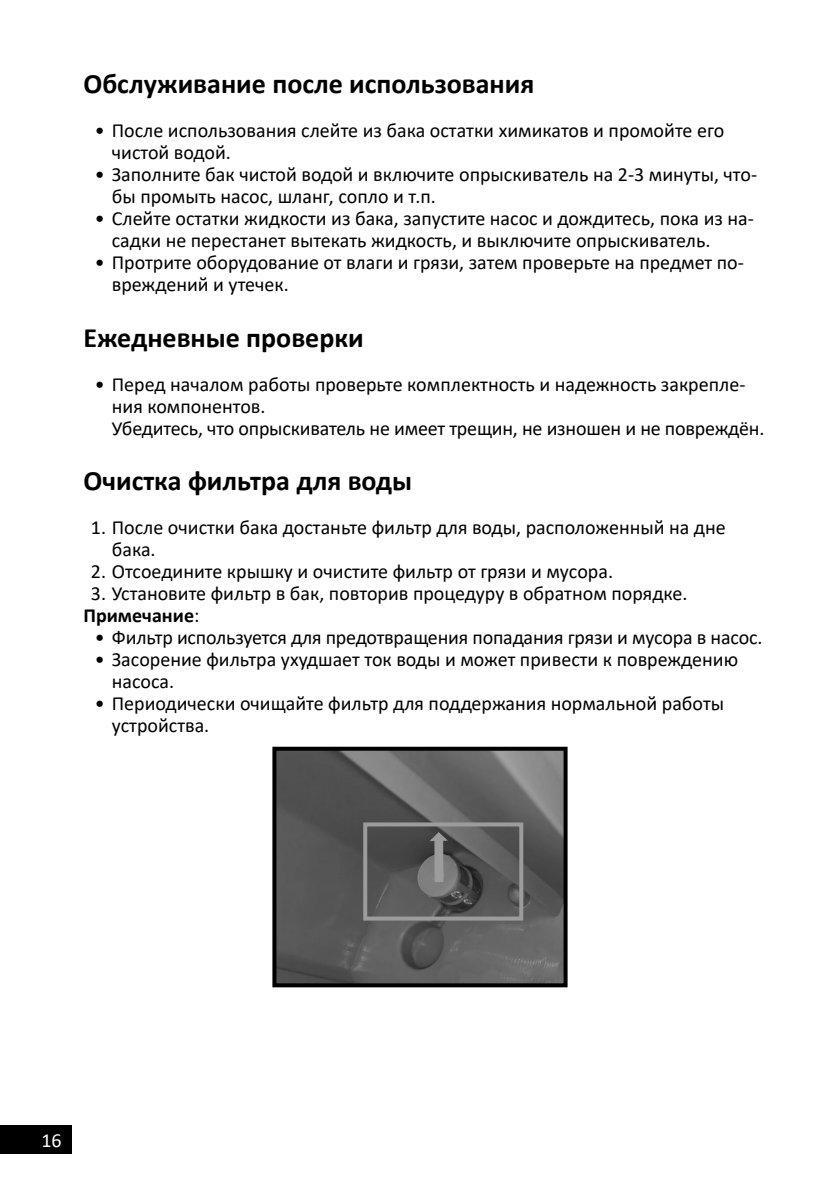
<style>
.page{position:relative;width:840px;height:1191px;background:#fff}
.page>*{position:absolute;margin:0;border:0;box-sizing:border-box;transform-origin:0 0}
.Заголовок_14{font:700 28px "Calibri";color:#000}
.t1{font:20px/22px "Calibri";color:#000}
.t2{font:700 20px "Calibri";color:#000}
.t3{font:20px "Calibri";color:#fff}
.s1{font-weight:400}
</style>
<div class="page">
<div style="left:0;top:1125px;width:72px;height:29px;background:#000"></div>
<img style="left:277px;top:751px;width:285px;height:231px">
<div style="left:272px;top:746px;width:295px;height:241px;border:4px solid #000"></div>
<div style="left:363px;top:822px;width:160px;height:98px;border:4px solid #9c9c9c"></div>
<svg style="left:427px;top:831px;width:21px;height:52px"></svg>
<p class="Заголовок_14" style="left:83px;top:64px;width:452px">Обслуживание после использования</p>
<p class="t1" style="left:112px;top:119px;width:613px;text-indent:-17px">• После использования слейте из бака остатки химикатов и промойте его чистой водой.</p>
<p class="t1" style="left:112px;top:163px;width:646px;text-indent:-17px">• Заполните бак чистой водой и включите опрыскиватель на 2-3 минуты, что&shy;бы промыть насос, шланг, сопло и т.п.</p>
<p class="t1" style="left:112px;top:207px;width:643px;text-indent:-17px">• Слейте остатки жидкости из бака, запустите насос и дождитесь, пока из на&shy;садки не перестанет вытекать жидкость, и выключите опрыскиватель.</p>
<p class="t1" style="left:112px;top:251px;width:633px;text-indent:-17px">• Протрите оборудование от влаги и грязи, затем проверьте на предмет по&shy;вреждений и утечек.</p>
<p class="Заголовок_14" style="left:83px;top:318px;width:282px">Ежедневные проверки</p>
<p class="t1" style="left:112px;top:372px;width:653px;text-indent:-17px">• Перед началом работы проверьте комплектность и надежность закрепле&shy;ния компонентов.<br>Убедитесь, что опрыскиватель не имеет трещин, не изношен и не повреждён.</p>
<p class="Заголовок_14" style="left:83px;top:461px;width:330px">Очистка фильтра для воды</p>
<p class="t1" style="left:112px;top:516px;width:615px;text-indent:-21px">1. После очистки бака достаньте фильтр для воды, расположенный на дне бака.</p>
<p class="t1" style="left:91px;top:560px;width:523px">2. Отсоедините крышку и очистите фильтр от грязи и мусора.</p>
<p class="t1" style="left:91px;top:582px;width:598px">3. Установите фильтр в бак, повторив процедуру в обратном порядке.</p>
<p class="t2" style="left:83px;top:601px;width:117px">Примечание<span class="s1">:</span></p>
<p class="t1" style="left:95px;top:626px;width:668px">• Фильтр используется для предотвращения попадания грязи и мусора в насос.</p>
<p class="t1" style="left:112px;top:648px;width:627px;text-indent:-17px">• Засорение фильтра ухудшает ток воды и может привести к повреждению насоса.</p>
<p class="t1" style="left:112px;top:692px;width:613px;text-indent:-17px">• Периодически очищайте фильтр для поддержания нормальной работы устройства.</p>
<p class="t3" style="left:41px;top:1127px;width:22px">16</p>
</div>
